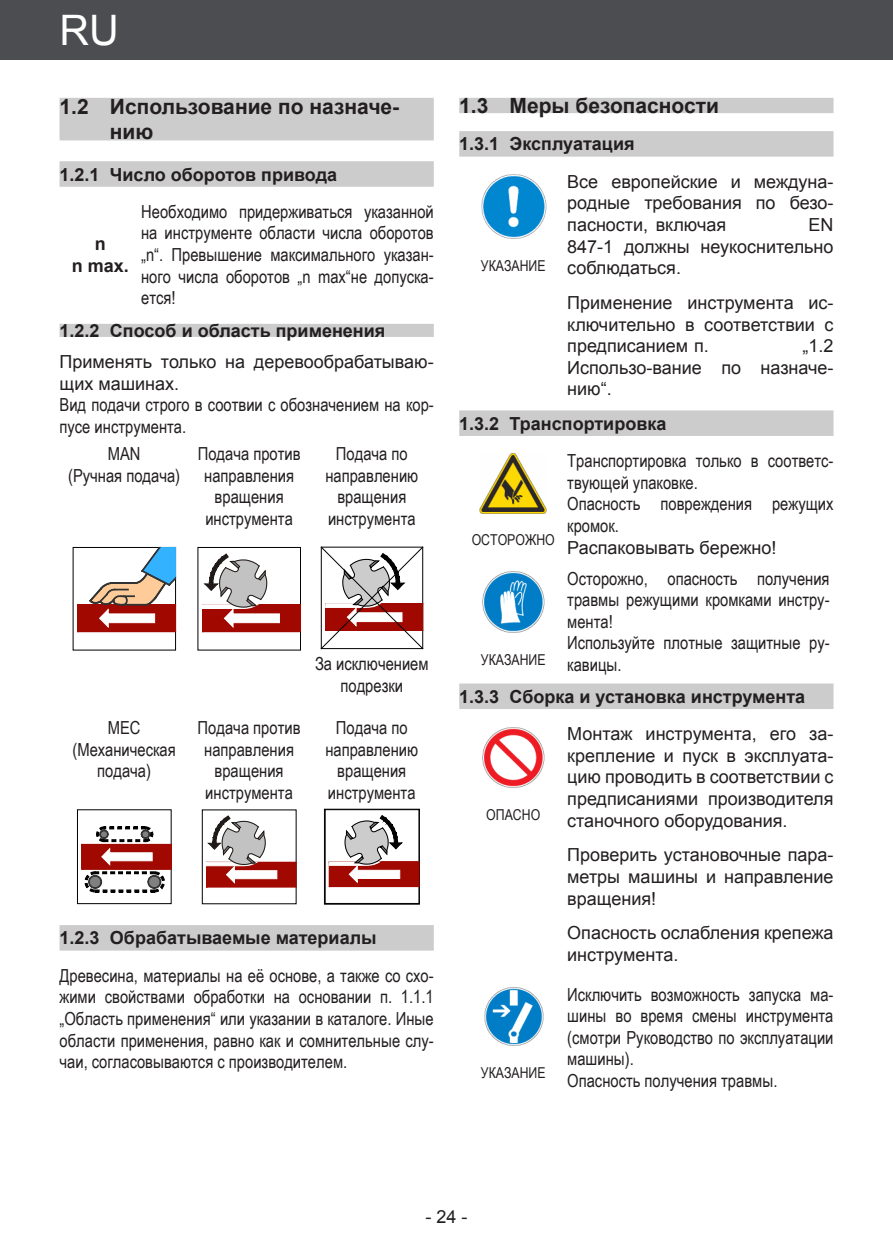
<style>
.page{position:relative;width:893px;height:1259px;background:#fff}
.page>*{position:absolute;margin:0;border:0;box-sizing:border-box;transform-origin:0 0}
.t1{font:42px "Arial";color:#fff}
.t2{font:700 21px/25.2px "Arial";color:#231f20}
.t3{font:18px/21.6px "Arial Narrow";color:#231f20;text-align:center}
.t4{font:18px/21.6px "Arial";color:#231f20;text-align:justify}
.t5{font:700 18px/21.6px "Arial";color:#231f20;text-align:center}
.t6{font:15px "Arial Narrow";color:#231f20}
</style>
<div class="page">
<div style="left:0;top:0;width:893px;height:60px;background:#4b4d51"></div>
<svg style="left:60px;top:98px;width:374px;height:89px"></svg>
<div style="left:60px;top:925px;width:374px;height:25px;background:#ccc"></div>
<svg style="left:76px;top:546px;width:101px;height:87px"></svg>
<div style="left:198px;top:547px;width:103px;height:103px;border:1px solid #000"></div>
<svg style="left:202px;top:552px;width:100px;height:81px"></svg>
<svg style="left:321px;top:547px;width:103px;height:102px"></svg>
<div style="left:77px;top:809px;width:94px;height:95px;border:1px solid #000"></div>
<svg style="left:81px;top:825px;width:91px;height:68px"></svg>
<div style="left:202px;top:809px;width:94px;height:95px;border:1px solid #000"></div>
<svg style="left:206px;top:814px;width:91px;height:74px"></svg>
<div style="left:324px;top:809px;width:95px;height:95px;border:1px solid #000"></div>
<div style="left:325px;top:809px;width:94px;height:94px;border:1px solid #000"></div>
<svg style="left:329px;top:815px;width:90px;height:72px"></svg>
<div style="left:459px;top:410px;width:374px;height:26px;background:#ccc"></div>
<img style="left:479px;top:454px;width:68px;height:59px">
<img style="left:482px;top:571px;width:63px;height:62px">
<div style="left:459px;top:683px;width:374px;height:26px;background:#ccc"></div>
<img style="left:482px;top:727px;width:63px;height:61px">
<img style="left:484px;top:987px;width:59px;height:58px">
<div style="left:459px;top:98px;width:374px;height:15px;background:#ccc"></div>
<div style="left:459px;top:131px;width:374px;height:26px;background:#ccc"></div>
<img style="left:481px;top:175px;width:65px;height:64px">
<div style="left:60px;top:324px;width:374px;height:13px;background:#ccc"></div>
<h1 class="t1" style="left:60px;top:3px;width:61px">RU</h1>
<p class="t2" style="left:110px;top:95px;width:291px;text-indent:-50px">1.2 Использование по назначе&shy;нию</p>
<p class="t5" style="left:60px;top:164px;width:279px">1.2.1 Число оборотов привода</p>
<p class="t5" style="left:72px;top:234px;width:59px">n<br>n max.</p>
<p class="t3" style="left:141px;top:200px;width:294px;text-align:justify">Необходимо придерживаться указанной на инструменте области числа оборотов „n“. Превышение максимального указан&shy;ного числа оборотов „n max“не допуска&shy;ется!</p>
<p class="t5" style="left:60px;top:320px;width:327px">1.2.2 Способ и область применения</p>
<p class="t4" style="left:60px;top:351px;width:376px">Применять только на деревообрабатываю&shy;щих машинах.</p>
<p class="t3" style="left:60px;top:393px;width:376px;text-align:left">Вид подачи строго в соотвии с обозначением на кор&shy;пусе инструмента.</p>
<p class="t3" style="left:68px;top:442px;width:114px">MAN<br>(Ручная подача)</p>
<p class="t3" style="left:198px;top:442px;width:104px">Подача против направления вращения инструмента</p>
<p class="t3" style="left:325px;top:442px;width:94px">Подача по направлению вращения инструмента</p>
<p class="t3" style="left:315px;top:652px;width:115px">За исключением подрезки</p>
<p class="t3" style="left:72px;top:716px;width:105px">MEC (Механическая подача)</p>
<p class="t3" style="left:198px;top:716px;width:104px">Подача против направления вращения инструмента</p>
<p class="t3" style="left:325px;top:716px;width:94px">Подача по направлению вращения инструмента</p>
<p class="t5" style="left:60px;top:928px;width:318px">1.2.3 Обрабатываемые материалы</p>
<p class="t3" style="left:60px;top:964px;width:376px;text-align:justify">Древесина, материалы на её основе, а также со схо&shy;жими свойствами обработки на основании п. 1.1.1 „Область применения“ или указании в каталоге. Иные области применения, равно как и сомнительные слу&shy;чаи, согласовываются с производителем.</p>
<p class="t2" style="left:459px;top:94px;width:261px">1.3 Меры безопасности</p>
<p class="t5" style="left:459px;top:134px;width:177px">1.3.1 Эксплуатация</p>
<p class="t6" style="left:481px;top:255px;width:66px">УКАЗАНИЕ</p>
<p class="t4" style="left:567px;top:171px;width:268px">Все европейские и междуна&shy;родные требования по безо&shy;пасности, включая</p>
<p class="t4" style="left:567px;top:214px;width:268px;text-indent:241px">EN 847-1 должны неукоснительно соблюдаться.</p>
<p class="t4" style="left:567px;top:292px;width:268px">Применение инструмента ис&shy;ключительно в соответствии с предписанием п.</p>
<p class="t4" style="left:567px;top:335px;width:268px;text-indent:235px">„1.2<br>Использо-вание по назначе&shy;нию“.</p>
<p class="t5" style="left:459px;top:413px;width:209px">1.3.2 Транспортировка</p>
<p class="t6" style="left:472px;top:529px;width:85px">ОСТОРОЖНО</p>
<p class="t3" style="left:567px;top:449px;width:268px;text-align:left">Транспортировка только в соответс&shy;твующей упаковке.<br>Опасность повреждения режущих кромок.</p>
<p class="t4" style="left:567px;top:536px;width:211px">Распаковывать бережно!</p>
<p class="t3" style="left:567px;top:567px;width:264px;text-align:left">Осторожно, опасность получения травмы режущими кромками инстру&shy;мента!<br>Используйте плотные защитные ру&shy;кавицы.</p>
<p class="t5" style="left:459px;top:686px;width:348px">1.3.3 Сборка и установка инструмента</p>
<p class="t6" style="left:481px;top:649px;width:66px">УКАЗАНИЕ</p>
<p class="t6" style="left:486px;top:804px;width:55px">ОПАСНО</p>
<p class="t6" style="left:481px;top:1061px;width:66px">УКАЗАНИЕ</p>
<p class="t4" style="left:567px;top:723px;width:268px">Монтаж инструмента, его за&shy;крепление и пуск в эксплуата&shy;цию проводить в соответствии с предписаниями производителя станочного оборудования.</p>
<p class="t4" style="left:567px;top:844px;width:268px">Проверить установочные пара&shy;метры машины и направление вращения!</p>
<p class="t4" style="left:567px;top:922px;width:268px">Опасность ослабления крепежа инструмента.</p>
<p class="t3" style="left:567px;top:982px;width:268px;text-align:left">Исключить возможность запуска ма&shy;шины во время смены инструмента (смотри Руководство по эксплуатации машины).<br>Опасность получения травмы.</p>
<p class="t4" style="left:425px;top:1206px;width:44px">- 24 -</p>
</div>
